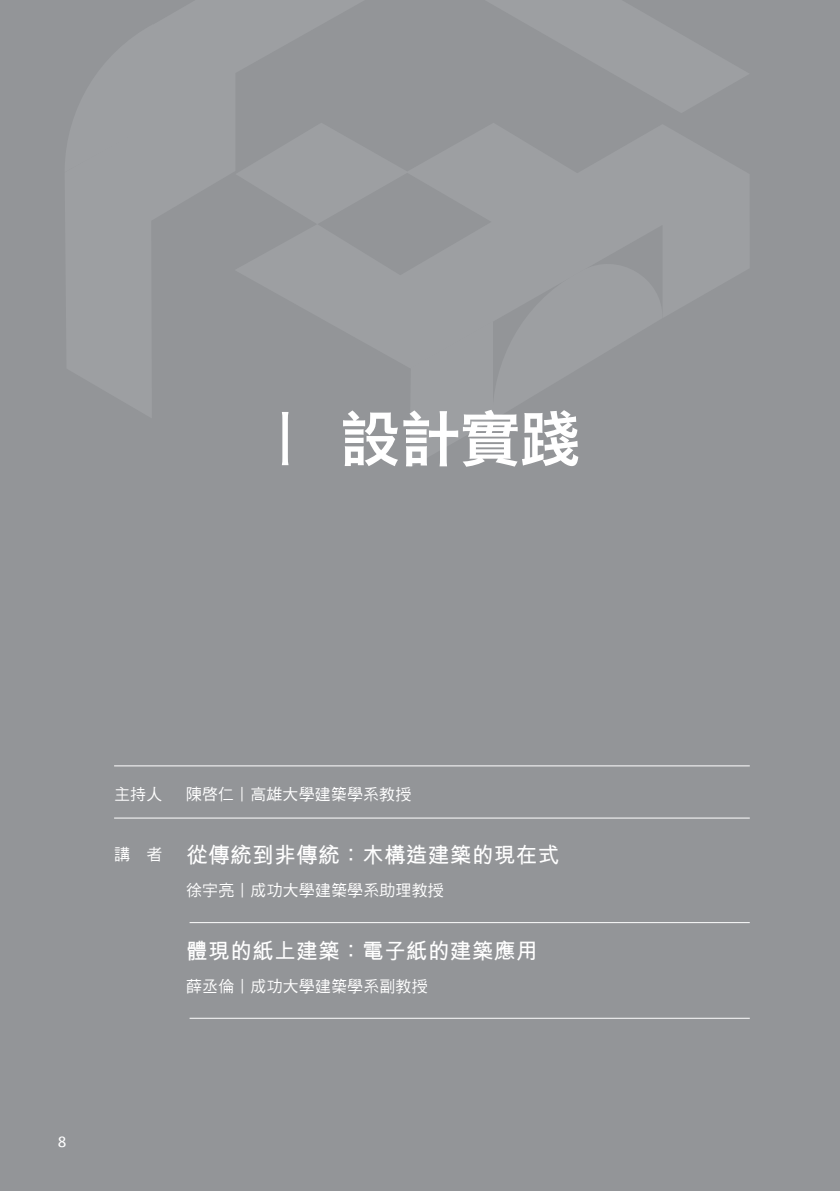
<style>
.page{position:relative;width:840px;height:1191px;background:#fff}
.page>*{position:absolute;margin:0;border:0;box-sizing:border-box;transform-origin:0 0}
.t1{font:60px "Hiragino Sans CNS W6";color:#fff}
.t2{font:700 22px "M Hei HK";letter-spacing:.01em;color:#fff}
.t3{font:16px "DF Hei W5 WIN BF";letter-spacing:.015em;color:#fff}
.t4{font:14px "jf jinxuanlatte 2.0 Medium";color:#fff}
.s1{font-family:"Hiragino Sans CNS W3";font-size:70px}
.s2{font-family:"Noto Sans CJ Ktc";font-size:15.8px}
</style>
<div class="page">
<div style="left:0;top:0;width:839px;height:1191px;background:#939598"></div>
<hr style="left:114px;top:765px;width:635px;height:1px;background:#fff">
<hr style="left:114px;top:817px;width:635px;height:1px;background:#fff">
<hr style="left:189px;top:922px;width:560px;height:1px;background:#fff">
<hr style="left:189px;top:1018px;width:560px;height:1px;background:#fff">
<h1 class="t1" style="left:250px;top:389px;width:331px"><span class="s1">Ⅰ</span> 設計實踐</h1>
<p class="t3" style="left:114px;top:786px;width:50px">主持人</p>
<p class="t3" style="left:186px;top:786px;width:226px">陳<span class="s2">啓</span>仁︱高雄大學建築學系教授</p>
<h2 class="t2" style="left:114px;top:839px;width:447px"><sup>講　者</sup> 從傳統到非傳統：木構造建築的現在式</h2>
<p class="t3" style="left:186px;top:882px;width:259px">徐宇亮︱成功大學建築學系助理教授</p>
<h2 class="t2" style="left:186px;top:935px;width:353px">體現的紙上建築：電子紙的建築應用</h2>
<p class="t3" style="left:186px;top:978px;width:243px">薛丞倫︱成功大學建築學系副教授</p>
<p class="t4" style="left:58px;top:1128px;width:10px">8</p>
</div>
